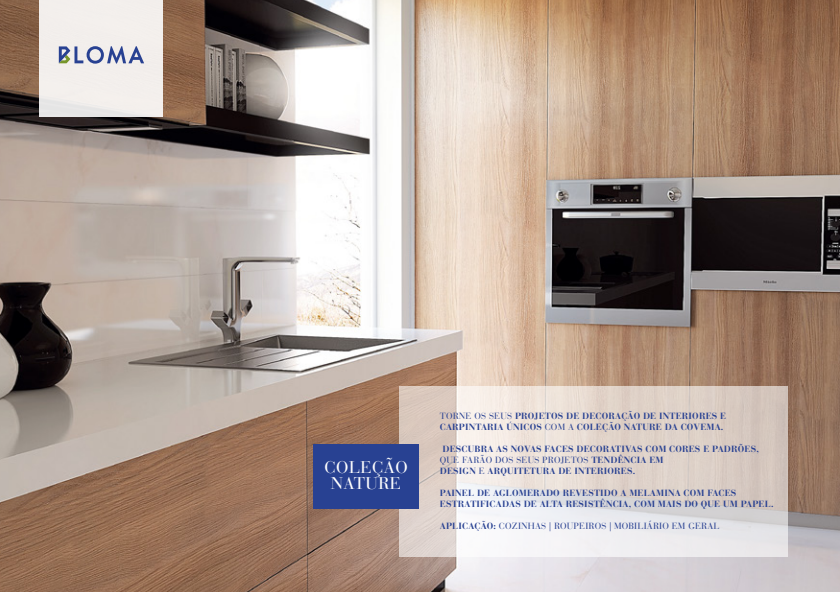
<style>
.page{position:relative;width:840px;height:592px;background:#fff}
.page>*{position:absolute;margin:0;border:0;box-sizing:border-box;transform-origin:0 0}
.t1{font:16.8px/15.6px "Bauer Bodoni LT";letter-spacing:.02em;color:#fff;text-align:center}
.t2{font:700 9.2px/11.2px "Bauer Bodoni LT";letter-spacing:.02em;color:#284192}
.t3{font:9.2px "Bauer Bodoni LT";letter-spacing:.02em;color:#284192}
.s1{font-weight:400}
.s2{font-weight:700}
</style>
<div class="page">
<img style="left:0;top:0;width:840px;height:592px">
<svg style="left:400px;top:386px;width:388px;height:171px;background:#e4dbd6"></svg>
<div style="left:314px;top:444px;width:105px;height:64px;background:#284192"></div>
<div style="left:39px;top:0;width:124px;height:117px;background:#f3efec"></div>
<svg style="left:59px;top:46px;width:85px;height:18px"></svg>
<h1 class="t1" style="left:324px;top:460px;width:85px">COLEÇÃO<br>NATURE</h1>
<p class="t2" style="left:440px;top:410px;width:288px"><span class="s1">TORNE OS SEUS</span> PROJETOS DE DECORAÇÃO DE INTERIORES E<br>CARPINTARIA ÚNICOS <span class="s1">COM A</span> COLEÇÃO NATURE DA COVEMA.</p>
<p class="t2" style="left:440px;top:443px;width:320px">DESCUBRA AS NOVAS FACES DECORATIVAS COM CORES E PADRÕES,<br><span class="s1">QUE FARÃO DOS SEUS PROJETOS</span> TENDÊNCIA EM<br>DESIGN <span class="s1">E</span> ARQUITETURA DE INTERIORES.</p>
<p class="t2" style="left:440px;top:487px;width:335px">PAINEL DE AGLOMERADO REVESTIDO A MELAMINA COM FACES<br>ESTRATIFICADAS DE ALTA RESISTÊNCIA, COM MAIS DO QUE UM PAPEL.</p>
<p class="t3" style="left:440px;top:521px;width:281px"><span class="s2">APLICAÇÃO:</span> COZINHAS | ROUPEIROS | MOBILIÁRIO EM GERAL</p>
</div>
